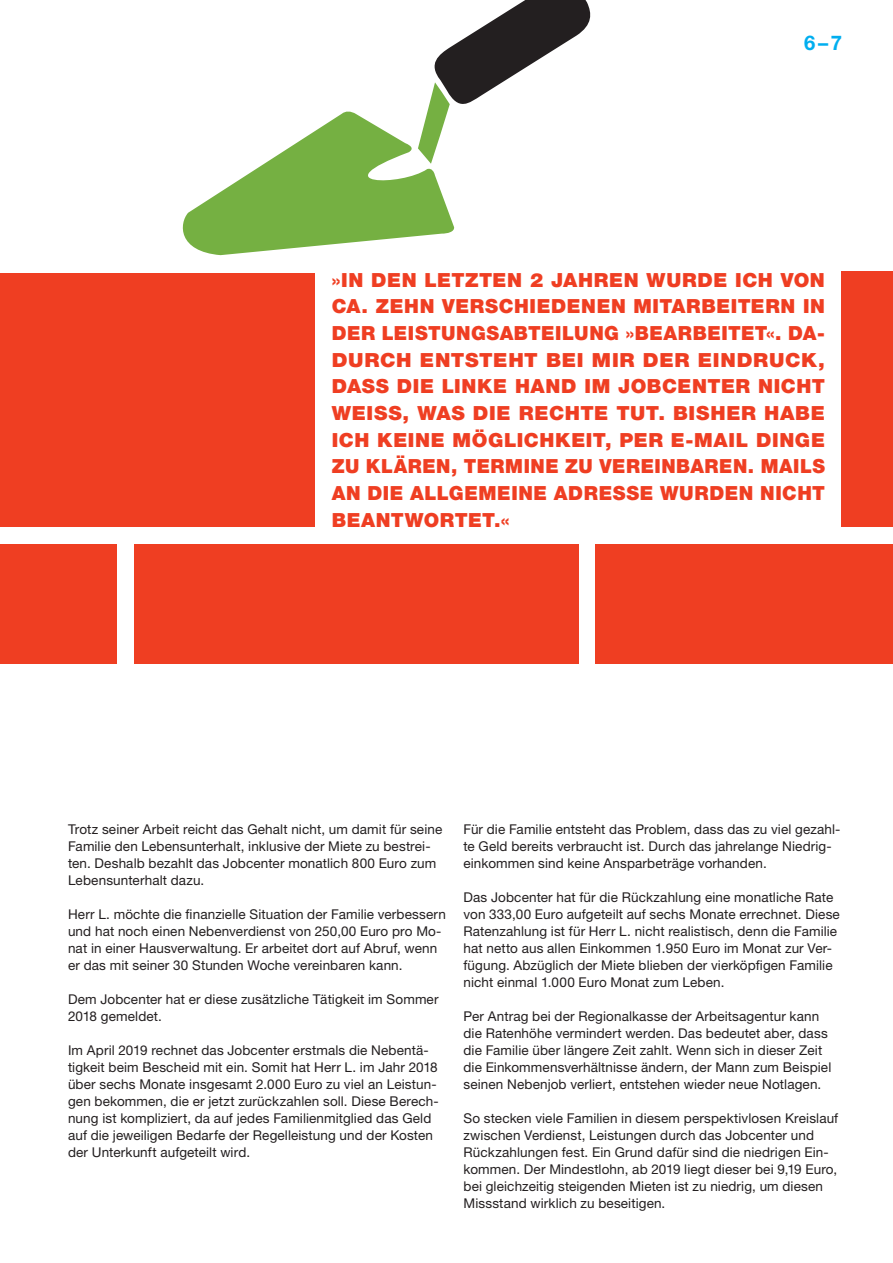
<style>
.page{position:relative;width:893px;height:1263px;background:#fff}
.page>*{position:absolute;margin:0;border:0;box-sizing:border-box;transform-origin:0 0}
.t1{font:700 20.25px "Helvetica Neue";color:#00aeef}
.t2{font:900 19.5px/26.7px "Helvetica Neue";letter-spacing:.03em;color:#ef3e22;text-align:justify}
.t3{font:13.5px/17px "Helvetica Neue";letter-spacing:.01em;color:#231f20}
.s1{font-weight:700}
</style>
<div class="page">
<div style="left:0;top:273px;width:315px;height:254px;background:#ef3e22"></div>
<div style="left:134px;top:544px;width:444px;height:119px;background:#ef3e22"></div>
<div style="left:0;top:544px;width:117px;height:119px;background:#ef3e22"></div>
<div style="left:595px;top:544px;width:298px;height:119px;background:#ef3e22"></div>
<div style="left:842px;top:271px;width:51px;height:256px;background:#ef3e22"></div>
<svg style="left:182px;top:0;width:409px;height:255px"></svg>
<h1 class="t1" style="left:804px;top:30px;width:39px">6–7</h1>
<p class="t2" style="left:332px;top:266px;width:495px"><span class="s1">»</span>IN DEN LETZTEN 2 JAHREN WURDE ICH VON CA. ZEHN VERSCHIEDENEN MITARBEITERN IN DER LEISTUNGSABTEILUNG <span class="s1">»</span>BEARBEITET<span class="s1">«</span>. DA-DURCH ENTSTEHT BEI MIR DER EINDRUCK, DASS DIE LINKE HAND IM JOBCENTER NICHT WEISS, WAS DIE RECHTE TUT. BISHER HABE ICH KEINE MÖGLICHKEIT, PER E-MAIL DINGE ZU KLÄREN, TERMINE ZU VEREINBAREN. MAILS AN DIE ALLGEMEINE ADRESSE WURDEN NICHT BEANTWORTET.<span class="s1">«</span></p>
<p class="t3" style="left:68px;top:820px;width:376px">Trotz seiner Arbeit reicht das Gehalt nicht, um damit für seine Familie den Lebensunterhalt, inklusive der Miete zu bestrei&shy;ten. Deshalb bezahlt das Jobcenter monatlich 800 Euro zum Lebensunterhalt dazu.</p>
<p class="t3" style="left:68px;top:905px;width:379px">Herr L. möchte die finanzielle Situation der Familie verbessern und hat noch einen Nebenverdienst von 250,00 Euro pro Mo&shy;nat in einer Hausverwaltung. Er arbeitet dort auf Abruf, wenn er das mit seiner 30 Stunden Woche vereinbaren kann.</p>
<p class="t3" style="left:68px;top:990px;width:372px">Dem Jobcenter hat er diese zusätzliche Tätigkeit im Sommer<br>2018 gemeldet.</p>
<p class="t3" style="left:68px;top:1041px;width:372px">Im April 2019 rechnet das Jobcenter erstmals die Nebentä&shy;tigkeit beim Bescheid mit ein. Somit hat Herr L. im Jahr 2018 über sechs Monate insgesamt 2.000 Euro zu viel an Leistun&shy;gen bekommen, die er jetzt zurückzahlen soll. Diese Berech&shy;nung ist kompliziert, da auf jedes Familienmitglied das Geld auf die jeweiligen Bedarfe der Regelleistung und der Kosten der Unterkunft aufgeteilt wird.</p>
<p class="t3" style="left:463px;top:820px;width:379px">Für die Familie entsteht das Problem, dass das zu viel gezahl&shy;te Geld bereits verbraucht ist. Durch das jahrelange Niedrig&shy;einkommen sind keine Ansparbeträge vorhanden.</p>
<p class="t3" style="left:463px;top:888px;width:378px">Das Jobcenter hat für die Rückzahlung eine monatliche Rate von 333,00 Euro aufgeteilt auf sechs Monate errechnet. Diese Ratenzahlung ist für Herr L. nicht realistisch, denn die Familie hat netto aus allen Einkommen 1.950 Euro im Monat zur Ver&shy;fügung. Abzüglich der Miete blieben der vierköpfigen Familie nicht einmal 1.000 Euro Monat zum Leben.</p>
<p class="t3" style="left:463px;top:1007px;width:369px">Per Antrag bei der Regionalkasse der Arbeitsagentur kann die Ratenhöhe vermindert werden. Das bedeutet aber, dass die Familie über längere Zeit zahlt. Wenn sich in dieser Zeit die Einkommensverhältnisse ändern, der Mann zum Beispiel seinen Nebenjob verliert, entstehen wieder neue Notlagen.</p>
<p class="t3" style="left:463px;top:1109px;width:376px">So stecken viele Familien in diesem perspektivlosen Kreislauf zwischen Verdienst, Leistungen durch das Jobcenter und Rückzahlungen fest. Ein Grund dafür sind die niedrigen Ein&shy;kommen. Der Mindestlohn, ab 2019 liegt dieser bei 9,19 Euro, bei gleichzeitig steigenden Mieten ist zu niedrig, um diesen Missstand wirklich zu beseitigen.</p>
</div>
